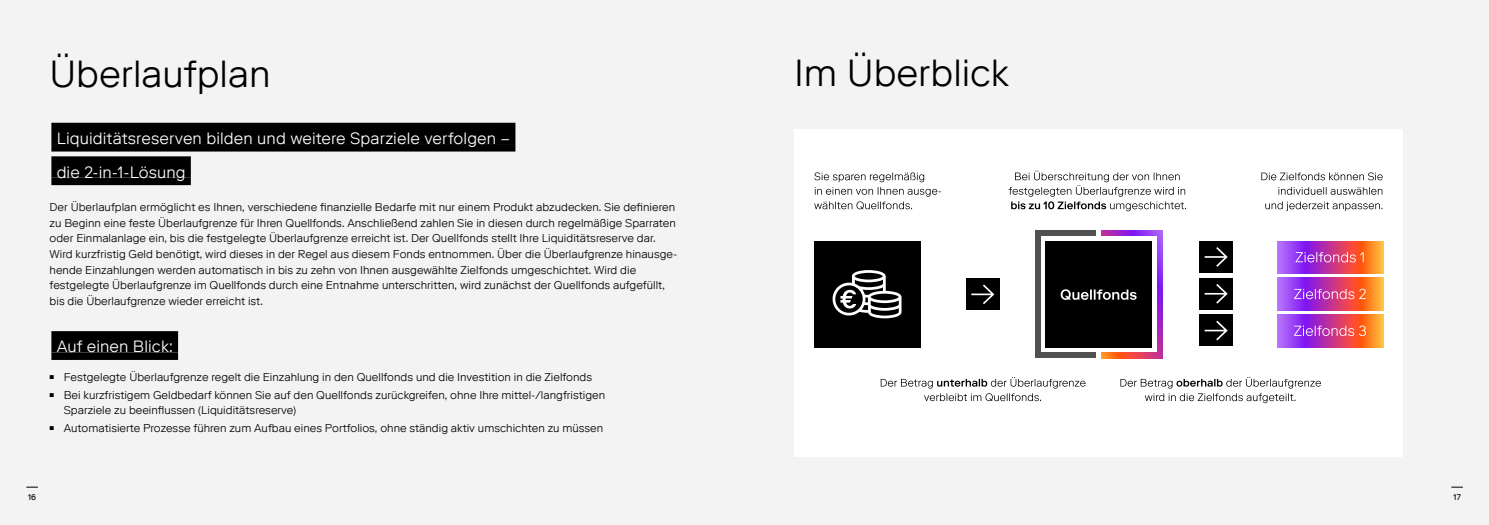
<style>
.page{position:relative;width:1489px;height:525px;background:#fff}
.page>*{position:absolute;margin:0;border:0;box-sizing:border-box;transform-origin:0 0}
.t1{font:300 37.5px "Riforma LLTT";color:#000}
.t2{font:300 16.25px/33.5px "Riforma LLTT";letter-spacing:.01em;color:#fff}
.t3{font:300 11.25px/15.6px "Riforma LLTT";color:#000}
.t4{font:8.12px "Riforma LLTT";color:#000}
</style>
<div class="page">
<div style="left:0;top:0;width:1488px;height:524px;background:#f3f3f4"></div>
<div style="left:794px;top:129px;width:608px;height:327px;background:#fff"></div>
<svg style="left:26px;top:486px;width:12px;height:1px"></svg>
<div style="left:51px;top:123px;width:464px;height:21px;background:#000"></div>
<div style="left:51px;top:144px;width:464px;height:7px;background:#000"></div>
<div style="left:51px;top:156px;width:140px;height:21px;background:#000"></div>
<div style="left:51px;top:177px;width:140px;height:8px;background:#000"></div>
<div style="left:51px;top:331px;width:127px;height:21px;background:#000"></div>
<div style="left:51px;top:352px;width:127px;height:8px;background:#000"></div>
<svg style="left:880px;top:377px;width:205px;height:24px"></svg>
<svg style="left:1120px;top:377px;width:200px;height:26px"></svg>
<svg style="left:1277px;top:314px;width:105px;height:33px;background:#c85190"></svg>
<svg style="left:1293px;top:325px;width:72px;height:11px"></svg>
<div style="left:1199px;top:314px;width:33px;height:32px;background:#000"></div>
<svg style="left:1204px;top:320px;width:23px;height:20px"></svg>
<svg style="left:1277px;top:278px;width:105px;height:32px;background:#c85191"></svg>
<svg style="left:1294px;top:288px;width:71px;height:11px"></svg>
<div style="left:1199px;top:278px;width:33px;height:31px;background:#000"></div>
<svg style="left:1204px;top:284px;width:23px;height:19px"></svg>
<svg style="left:1277px;top:241px;width:105px;height:32px;background:#c85191"></svg>
<svg style="left:1295px;top:252px;width:68px;height:10px"></svg>
<div style="left:1199px;top:241px;width:33px;height:31px;background:#000"></div>
<svg style="left:1204px;top:247px;width:23px;height:20px"></svg>
<div style="left:1034px;top:230px;width:61px;height:128px;background:#515151"></div>
<svg style="left:1101px;top:230px;width:61px;height:128px"></svg>
<div style="left:1040px;top:236px;width:116px;height:116px;background:#fff"></div>
<div style="left:1045px;top:241px;width:106px;height:106px;background:#000"></div>
<svg style="left:1060px;top:289px;width:76px;height:11px"></svg>
<div style="left:965px;top:278px;width:34px;height:32px;background:#000"></div>
<svg style="left:971px;top:284px;width:23px;height:20px"></svg>
<div style="left:814px;top:241px;width:106px;height:106px;background:#000"></div>
<svg style="left:832px;top:270px;width:69px;height:48px"></svg>
<svg style="left:1261px;top:172px;width:121px;height:39px"></svg>
<svg style="left:1008px;top:170px;width:177px;height:41px"></svg>
<svg style="left:814px;top:172px;width:127px;height:37px"></svg>
<h1 class="t1" style="left:49px;top:50px;width:223px">Überlaufplan</h1>
<h2 class="t2" style="left:57px;top:121px;width:455px">Liquiditätsreserven bilden und weitere Sparziele verfolgen – die 2-in-1-Lösung</h2>
<p class="t3" style="left:50px;top:199px;width:629px">Der Überlaufplan ermöglicht es Ihnen, verschiedene finanzielle Bedarfe mit nur einem Produkt abzudecken. Sie definieren zu Beginn eine feste Überlaufgrenze für Ihren Quellfonds. Anschließend zahlen Sie in diesen durch regelmäßige Sparraten oder Einmalanlage ein, bis die festgelegte Überlaufgrenze erreicht ist. Der Quellfonds stellt Ihre Liquiditätsreserve dar.<br>Wird kurzfristig Geld benötigt, wird dieses in der Regel aus diesem Fonds entnommen. Über die Überlaufgrenze hinausge&shy;hende Einzahlungen werden automatisch in bis zu zehn von Ihnen ausgewählte Zielfonds umgeschichtet. Wird die festgelegte Überlaufgrenze im Quellfonds durch eine Entnahme unterschritten, wird zunächst der Quellfonds aufgefüllt, bis die Überlaufgrenze wieder erreicht ist.</p>
<h2 class="t2" style="left:57px;top:329px;width:118px">Auf einen Blick:</h2>
<p class="t3" style="left:50px;top:368px;width:557px;line-height:17.9px"><sup>⏹</sup> Festgelegte Überlaufgrenze regelt die Einzahlung in den Quellfonds und die Investition in die Zielfonds<br><sup>⏹</sup> Bei kurzfristigem Geldbedarf können Sie auf den Quellfonds zurückgreifen, ohne Ihre mittel-/langfristigen</p>
<p class="t3" style="left:50px;top:400px;width:555px;line-height:17.9px;text-indent:14px">Sparziele zu beeinflussen (Liquiditätsreserve)<br><sup>⏹</sup> Automatisierte Prozesse führen zum Aufbau eines Portfolios, ohne ständig aktiv umschichten zu müssen</p>
<h1 class="t1" style="left:794px;top:49px;width:216px">Im Überblick</h1>
<p class="t4" style="left:28px;top:491px;width:10px">16</p>
<p class="t4" style="left:1453px;top:491px;width:9px">17</p>
</div>
